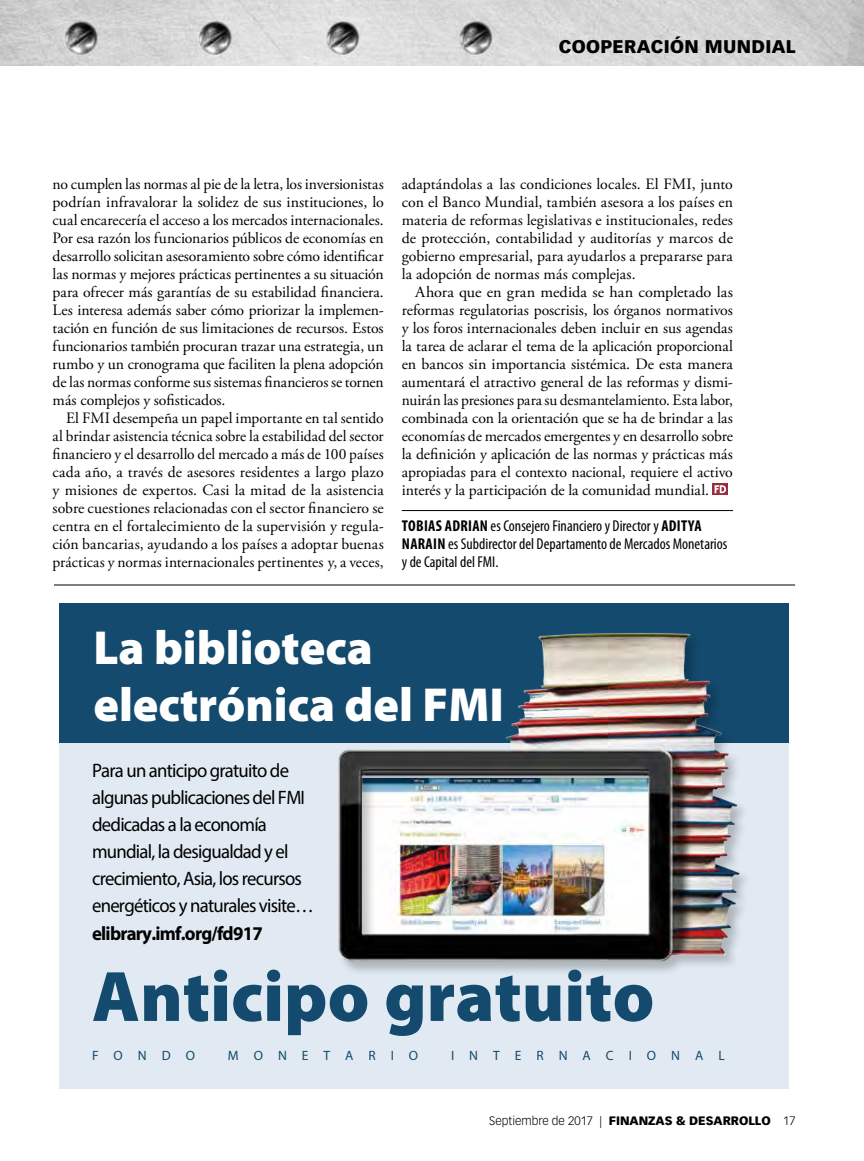
<style>
.page{position:relative;width:864px;height:1161px;background:#fff}
.page>*{position:absolute;margin:0;border:0;box-sizing:border-box;transform-origin:0 0}
.t1{font:900 72px "Myriad Pro";color:#134a6d}
.t2{font:900 48px/57.6px "Myriad Pro";color:#fff}
.t3{font:19.5px/27px "Myriad Pro";letter-spacing:-.04em;color:#000;scale:.96 1}
.t4{font:700 19.5px "Myriad Pro";letter-spacing:-.04em;color:#000;scale:.96 1}
.t5{font:900 18px "Vectora LT Std";letter-spacing:.02em;color:#000}
.t6{font:15.75px/18px "Adobe Garamond Pro";letter-spacing:-.005em;color:#000;text-align:justify}
.t7{font:condensed 15.75px/18px "Myriad Pro";color:#000}
.t8{font:13.5px "Myriad Pro";letter-spacing:1.11em;color:#134a6d}
.t9{font:300 12px "Vectora LT Std";color:#000}
.s1{font-weight:700}
.s2{font-weight:900}
</style>
<div class="page">
<img style="left:0;top:0;width:864px;height:66px">
<hr style="left:402px;top:510px;width:331px;height:1px;background:#000">
<svg style="left:713px;top:484px;width:15px;height:11px"></svg>
<svg style="left:715px;top:485px;width:11px;height:8px"></svg>
<div style="left:59px;top:603px;width:729px;height:486px;background:#e1eaf3"></div>
<div style="left:59px;top:603px;width:729px;height:139px;background:#134a6d"></div>
<div style="left:337px;top:633px;width:417px;height:344px;background:#000;opacity:.23"></div>
<img style="left:332px;top:633px;width:411px;height:344px">
<hr style="left:54px;top:585px;width:741px;height:1px;background:#000">
<p class="t5" style="left:559px;top:36px;width:238px">COOPERACIÓN MUNDIAL</p>
<p class="t6" style="left:53px;top:176px;width:333px">no cumplen las normas al pie de la letra, los inversionistas podrían infravalorar la solidez de sus instituciones, lo cual encarecería el acceso a los mercados internacionales.<br>Por esa razón los funcionarios públicos de economías en desarrollo solicitan asesoramiento sobre cómo identificar las normas y mejores prácticas pertinentes a su situación para ofrecer más garantías de su estabilidad financiera.<br>Les interesa además saber cómo priorizar la implemen&shy;tación en función de sus limitaciones de recursos. Estos funcionarios también procuran trazar una estrategia, un rumbo y un cronograma que faciliten la plena adopción de las normas conforme sus sistemas financieros se tornen más complejos y sofisticados.</p>
<p class="t6" style="left:53px;top:410px;width:333px;text-indent:14px">El FMI desempeña un papel importante en tal sentido al brindar asistencia técnica sobre la estabilidad del sector financiero y el desarrollo del mercado a más de 100 países cada año, a través de asesores residentes a largo plazo y misiones de expertos. Casi la mitad de la asistencia sobre cuestiones relacionadas con el sector financiero se centra en el fortalecimiento de la supervisión y regula&shy;ción bancarias, ayudando a los países a adoptar buenas prácticas y normas internacionales pertinentes y, a veces,</p>
<p class="t6" style="left:402px;top:176px;width:333px">adaptándolas a las condiciones locales. El FMI, junto con el Banco Mundial, también asesora a los países en materia de reformas legislativas e institucionales, redes de protección, contabilidad y auditorías y marcos de gobierno empresarial, para ayudarlos a prepararse para la adopción de normas más complejas.</p>
<p class="t6" style="left:402px;top:284px;width:333px;text-indent:14px">Ahora que en gran medida se han completado las reformas regulatorias poscrisis, los órganos normativos y los foros internacionales deben incluir en sus agendas la tarea de aclarar el tema de la aplicación proporcional en bancos sin importancia sistémica. De esta manera aumentará el atractivo general de las reformas y dismi&shy;nuirán las presiones para su desmantelamiento. Esta labor, combinada con la orientación que se ha de brindar a las economías de mercados emergentes y en desarrollo sobre la definición y aplicación de las normas y prácticas más apropiadas para el contexto nacional, requiere el activo interés y la participación de la comunidad mundial.</p>
<p class="t7" style="left:402px;top:517px;width:327px"><span class="s1">TOBIAS ADRIAN</span> es Consejero Financiero y Director y <span class="s1">ADITYA<br>NARAIN</span> es Subdirector del Departamento de Mercados Monetarios y de Capital del FMI.</p>
<h2 class="t2" style="left:93px;top:617px;width:412px">La biblioteca electrónica del FMI</h2>
<p class="t3" style="left:92px;top:757px;width:233px">Para un anticipo gratuito de algunas publicaciones del FMI dedicadas a la economía mundial, la desigualdad y el crecimiento, Asia, los recursos energéticos y naturales visite…</p>
<p class="t4" style="left:92px;top:921px;width:179px">elibrary.imf.org/fd917</p>
<h1 class="t1" style="left:92px;top:949px;width:564px">Anticipo gratuito</h1>
<p class="t8" style="left:92px;top:1047px;width:105px">FONDO</p>
<p class="t8" style="left:228px;top:1047px;width:192px">MONETARIO</p>
<p class="t8" style="left:451px;top:1047px;width:275px">INTERNACIONAL</p>
<p class="t9" style="left:489px;top:1114px;width:308px">Septiembre de 2017 | <span class="s2">FINANZAS &amp; DESARROLLO</span> 17</p>
</div>
